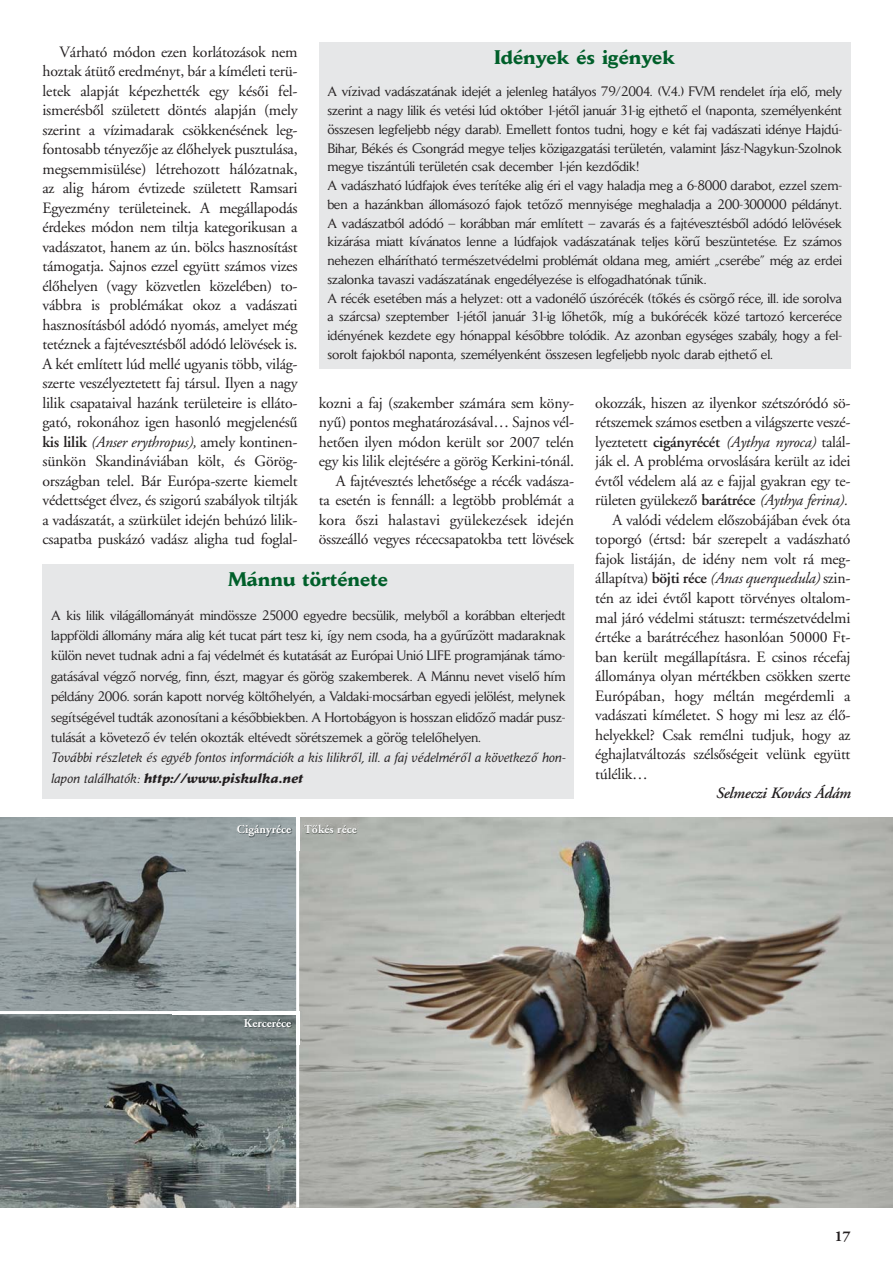
<style>
.page{position:relative;width:893px;height:1263px;background:#fff}
.page>*{position:absolute;margin:0;border:0;box-sizing:border-box;transform-origin:0 0}
.t1{font:700 19.5px "Daily News PFL";color:#005f2a}
.t2{font:15.75px/19.5px "Garamond A";letter-spacing:-.015em;color:#231f20;text-align:justify}
.t3{font:15.75px "Garamond AI";letter-spacing:-.015em;color:#231f20}
.t4{font:15.75px "Garamond SBI";letter-spacing:-.015em;color:#231f20}
.t5{font:15px "Garamond B";color:#231f20}
.t6{font:13.5px/18.8px "Daily News PFL";color:#231f20;text-align:justify}
.t7{font:italic 13.5px/20.4px "Daily News PFL";color:#231f20}
.t8{font:12px "Garamond B";color:#fff}
.s1{font-family:"Garamond";font-weight:600}
.s2{font-family:"Garamond A"}
.s3{font-family:"Garamond AI"}
.s4{font-weight:700}
</style>
<div class="page">
<div style="left:43px;top:564px;width:531px;height:234px;background:#e6e7e8"></div>
<img style="left:0;top:817px;width:296px;height:194px">
<svg style="left:0;top:1014px;width:296px;height:193px;background:#707978"></svg>
<svg style="left:299px;top:817px;width:594px;height:390px;background:#a09f97"></svg>
<div style="left:319px;top:43px;width:531px;height:326px;background:#e6e7e8"></div>
<img style="left:173px;top:818px;width:248px;height:33px">
<img style="left:173px;top:1012px;width:129px;height:33px">
<p class="t2" style="left:43px;top:44px;width:257px;text-indent:17px">Várható módon ezen korlátozások nem hoztak átütô eredményt, bár a kíméleti terü - letek alapját képezhették egy késôi fel - ismerésbôl született döntés alapján (mely szerint a vízimadarak csökkenésének leg&shy;fontosabb tényezôje az élôhelyek pusztu lása, megsemmisülése) létrehozott hálózatnak, az alig három évtizede született Ramsari Egyez mény területeinek. A megállapodás érdekes módon nem tiltja kategorikusan a vadászatot, hanem az ún. bölcs hasznosítást támogatja. Sajnos ezzel együtt számos vizes élôhelyen (vagy közvetlen közelében) to - vább ra is problémákat okoz a vadászati hasznosításból adódó nyomás, amelyet még tetéznek a fajtévesztésbôl adódó lelövések is.<br>A két említett lúd mellé ugyanis több, világ - szerte veszélyeztetett faj társul. Ilyen a nagy lilik csapataival hazánk területeire is elláto&shy;gató, rokonához igen hasonló megjelenésû</p>
<p class="t3" style="left:43px;top:436px;width:257px"><span class="s1">kis lilik</span> (Anser erythropus), <span class="s2">amely kontinen -</span></p>
<p class="t2" style="left:43px;top:453px;width:257px">sünkön Skandináviá ban költ, és Görög - országban telel. Bár Európa-szerte kiemelt védettséget élvez, és szigorú szabályok tiltják a vadászatát, a szürkület idején behúzó lilik - csapatba puskázó vadász aligha tud foglal -</p>
<p class="t1" style="left:494px;top:50px;width:183px">Idények és igények</p>
<p class="t6" style="left:327px;top:84px;width:516px;text-align:left">A vízivad vadászatának idejét a jelenleg hatályos 79/2004. (V.4.) FVM rendelet írja elô, mely szerint a nagy lilik és vetési lúd október 1-jétôl január 31-ig ejthetô el (naponta, személyenként összesen legfeljebb négy darab). Emellett fontos tudni, hogy e két faj vadászati idénye Hajdú-Bihar, Békés és Csongrád megye teljes közigazgatási területén, valamint Jász-Nagykun-Szolnok megye tiszántúli területén csak december 1-jén kezdôdik!<br>A vadászható lúdfajok éves terítéke alig éri el vagy haladja meg a 6-8000 darabot, ezzel szem&shy;ben a hazánkban állomásozó fajok tetôzô mennyisége meghaladja a 200-300000 példányt.<br>A vadászatból adódó – korábban már említett – zavarás és a fajtévesztésbôl adódó lelövések kizárása miatt kívánatos lenne a lúdfajok vadászatának teljes körû beszüntetése. Ez számos nehezen elhárítható természetvédelmi problémát oldana meg, amiért „cserébe” még az erdei szalonka tavaszi vadászatának engedélyezése is elfogadhatónak tûnik.<br>A récék esetében más a helyzet: ott a vadonélô úszórécék (tôkés és csörgô réce, ill. ide sorolva a szárcsa) szeptember 1-jétôl január 31-ig lôhetôk, míg a bukórécék közé tartozó kerceréce idényének kezdete egy hónappal késôbbre tolódik. Az azonban egységes szabály, hogy a fel&shy;sorolt fajokból naponta, személyenként összesen legfeljebb nyolc darab ejthetô el.</p>
<p class="t2" style="left:319px;top:395px;width:257px;text-align:right">kozni a faj (szakember számára sem köny - nyû) pontos meghatározásával… Sajnos vél&shy;hetôen ilyen módon került sor 2007 telén egy kis lilik elejtésére a görög Kerkini-tónál.<br>A fajtévesztés lehetôsége a récék vadásza-<br>ta esetén is fennáll: a legtöbb problémát a kora ôszi halastavi gyülekezések idején összeálló vegyes récecsapatokba tett lövések</p>
<p class="t2" style="left:595px;top:395px;width:257px;text-align:right">okozzák, hiszen az ilyenkor szétszóródó sö - rét szemek számos esetben a világszerte ve szé - lyeztetett <span class="s1">cigányrécét</span> <span class="s3">(Aythya nyroca)</span> talál - ják el. A probléma orvoslására került az idei évtôl védelem alá az e fajjal gyakran egy te - rületen gyülekezô <span class="s1">barátréce</span> <span class="s3">(Aythya ferina).<br></span>A valódi védelem elôszobájában évek óta toporgó (értsd: bár szerepelt a vadászható fajok listáján, de idény nem volt rá meg -</p>
<p class="t3" style="left:595px;top:572px;width:257px"><span class="s2">állapítva)</span> <span class="s1">böjti réce</span> (Anas querquedula) <span class="s2">szin-</span></p>
<p class="t2" style="left:595px;top:590px;width:257px">tén az idei évtôl kapott törvényes oltalom&shy;mal járó védelmi státuszt: természetvédelmi értéke a barátrécéhez hasonlóan 50000 Ft&shy;ban került megállapításra. E csinos récefaj állománya olyan mértékben csökken szerte Európában, hogy méltán megérdemli a vadászati kíméletet. S hogy mi lesz az élô - helyekkel? Csak remélni tudjuk, hogy az éghaj latváltozás szélsôségeit velünk együtt túlélik…</p>
<p class="t4" style="left:716px;top:787px;width:136px">Selmeczi Kovács Ádám</p>
<p class="t1" style="left:228px;top:571px;width:161px">Mánnu története</p>
<p class="t6" style="left:51px;top:606px;width:516px;line-height:20.4px">A kis lilik világállományát mindössze 25000 egyedre becsülik, melybôl a korábban elterjedt lappföldi állomány mára alig két tucat párt tesz ki, így nem csoda, ha a gyûrûzött madaraknak külön nevet tudnak adni a faj védelmét és kutatását az Európai Unió LIFE programjának támo&shy;gatásával végzô norvég, finn, észt, magyar és görög szakemberek. A Mánnu nevet viselô hím példány 2006. során kapott norvég költôhelyén, a Valdaki-mocsárban egyedi jelölést, melynek segítségével tudták azonosítani a késôbbiekben. A Hortobágyon is hosszan elidôzô madár pusz&shy;tulását a követezô év telén okozták eltévedt sörétszemek a görög telelôhelyen.</p>
<p class="t7" style="left:51px;top:749px;width:516px">További részletek és egyéb fontos információk a kis lilikrôl, ill. a faj védelmérôl a következô hon&shy;lapon találhatók: <span class="s4">http://www.piskulka.net</span></p>
<p class="t8" style="left:237px;top:824px;width:121px">Cigányréce Tôkés réce</p>
<p class="t8" style="left:244px;top:1018px;width:49px">Kerceréce</p>
<p class="t5" style="left:835px;top:1230px;width:17px">17</p>
</div>
